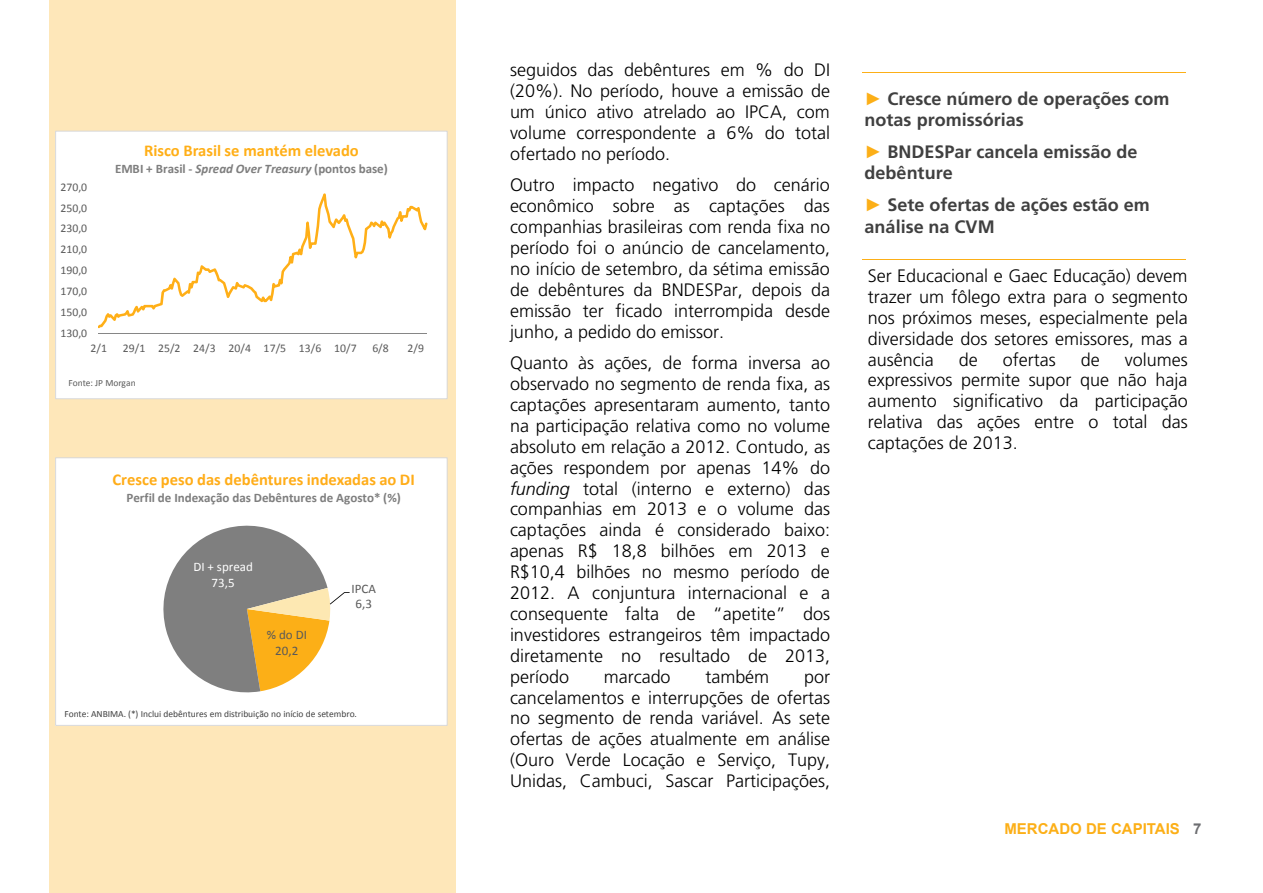
<style>
.page{position:relative;width:1263px;height:893px;background:#fff}
.page>*{position:absolute;margin:0;border:0;box-sizing:border-box;transform-origin:0 0}
.t1{font:300 18px/20.9px "Frutiger";color:#000;text-align:justify}
.t2{font:700 18px/21.3px "Frutiger";color:#404040}
.t3{font:700 16.5px "Calibri";color:#ffad19}
.t4{font:700 16.5px "Calibri";color:#ffaf17}
.t5{font:700 15px "Arial";color:#fcaf17}
.t6{font:700 13.05px "Calibri";color:#7e7e7e}
.t7{font:13.05px/15.9px "Calibri";color:#595959;text-align:center}
.t8{font:13.05px/15.9px "Calibri";color:#fff;text-align:center}
.t9{font:11.7px "Calibri";color:#595959}
.t10{font:9.45px "Calibri";letter-spacing:-.005em;color:#404040}
.t11{font:9.45px "Calibri";letter-spacing:-.005em;color:#595959}
.s1{font-style:italic}
.s2{font-family:"Arial";color:#fcaf17}
.s3{color:#6d6e71}
</style>
<div class="page">
<div style="left:49px;top:0;width:406px;height:893px;background:#fee7b9"></div>
<div style="left:56px;top:131px;width:391px;height:268px;background:#fff"></div>
<hr style="left:98px;top:333px;width:329px;height:1px;background:#868686">
<svg style="left:98px;top:193px;width:330px;height:135px"></svg>
<div style="left:55px;top:131px;width:392px;height:268px;border:1px solid #d8d8d8"></div>
<div style="left:56px;top:458px;width:391px;height:267px;background:#fff"></div>
<svg style="left:163px;top:525px;width:187px;height:168px"></svg>
<div style="left:55px;top:458px;width:392px;height:268px;border:1px solid #d8d8d8"></div>
<hr style="left:862px;top:72px;width:324px;height:1px;background:#fcaf17">
<hr style="left:862px;top:259px;width:324px;height:1px;background:#fcaf17">
<p class="t9" style="left:60px;top:179px;width:28px">270,0</p>
<p class="t9" style="left:60px;top:200px;width:28px">250,0</p>
<p class="t9" style="left:60px;top:221px;width:28px">230,0</p>
<p class="t9" style="left:60px;top:242px;width:28px">210,0</p>
<p class="t9" style="left:60px;top:263px;width:28px">190,0</p>
<p class="t9" style="left:60px;top:284px;width:28px">170,0</p>
<p class="t9" style="left:60px;top:304px;width:28px">150,0</p>
<p class="t9" style="left:60px;top:325px;width:28px">130,0</p>
<p class="t4" style="left:144px;top:140px;width:216px">Risco Brasil se mantém elevado</p>
<p class="t6" style="left:115px;top:160px;width:274px">EMBI + Brasil ‐ <span class="s1">Spread Over Treasury</span> (pontos base)</p>
<p class="t9" style="left:91px;top:341px;width:18px">2/1</p>
<p class="t9" style="left:123px;top:341px;width:235px">29/1 25/2 24/3 20/4 17/5 13/6 10/7</p>
<p class="t9" style="left:372px;top:341px;width:18px">6/8</p>
<p class="t9" style="left:408px;top:341px;width:18px">2/9</p>
<p class="t11" style="left:69px;top:377px;width:69px">Fonte: JP Morgan</p>
<p class="t3" style="left:112px;top:469px;width:304px">Cresce peso das debêntures indexadas ao DI</p>
<p class="t6" style="left:127px;top:489px;width:276px">Perfil de Indexação das Debêntures de Agosto* (%)</p>
<p class="t8" style="left:193px;top:559px;width:61px">DI + spread<br>73,5</p>
<p class="t7" style="left:267px;top:627px;width:42px">% do DI<br>20,2</p>
<p class="t7" style="left:351px;top:580px;width:26px">IPCA<br>6,3</p>
<p class="t10" style="left:64px;top:708px;width:294px">Fonte: ANBIMA. (*) Inclui debêntures em distribuição no início de setembro.</p>
<p class="t1" style="left:510px;top:60px;width:322px">seguidos das debêntures em % do DI (20%). No período, houve a emissão de um único ativo atrelado ao IPCA, com volume correspondente a 6% do total ofertado no período.</p>
<p class="t1" style="left:510px;top:175px;width:322px">Outro impacto negativo do cenário econômico sobre as captações das companhias brasileiras com renda fixa no período foi o anúncio de cancelamento, no início de setembro, da sétima emissão de debêntures da BNDESPar, depois da emissão ter ficado interrompida desde junho, a pedido do emissor.</p>
<p class="t1" style="left:510px;top:353px;width:322px">Quanto às ações, de forma inversa ao observado no segmento de renda fixa, as captações apresentaram aumento, tanto na participação relativa como no volume absoluto em relação a 2012. Contudo, as ações respondem por apenas 14% do <span class="s1">funding</span> total (interno e externo) das companhias em 2013 e o volume das captações ainda é considerado baixo: apenas R$ 18,8 bilhões em 2013 e R$10,4 bilhões no mesmo período de 2012. A conjuntura internacional e a consequente falta de “apetite” dos investidores estrangeiros têm impactado diretamente no resultado de 2013, período</p>
<p class="t1" style="left:604px;top:666px;width:68px">marcado</p>
<p class="t1" style="left:705px;top:666px;width:65px">também</p>
<p class="t1" style="left:510px;top:666px;width:322px;text-indent:294px">por cancelamentos e interrupções de ofertas no segmento de renda variável. As sete ofertas de ações atualmente em análise (Ouro Verde Locação e Serviço, Tupy, Unidas, Cambuci, Sascar Participações,</p>
<p class="t2" style="left:865px;top:88px;width:306px"><span class="s2">►</span> Cresce número de operações com notas promissórias</p>
<p class="t2" style="left:865px;top:141px;width:274px"><span class="s2">►</span> BNDESPar cancela emissão de debênture</p>
<p class="t2" style="left:865px;top:195px;width:287px"><span class="s2">►</span> Sete ofertas de ações estão em análise na CVM</p>
<p class="t1" style="left:868px;top:266px;width:322px">Ser Educacional e Gaec Educação) devem trazer um fôlego extra para o segmento nos próximos meses, especialmente pela diversidade dos setores emissores, mas a ausência</p>
<p class="t1" style="left:959px;top:349px;width:21px">de</p>
<p class="t1" style="left:1003px;top:349px;width:54px">ofertas</p>
<p class="t1" style="left:1081px;top:349px;width:21px">de</p>
<p class="t1" style="left:868px;top:349px;width:322px;text-indent:257px">volumes expressivos permite supor que não haja aumento significativo da participação relativa das ações entre o total das captações de 2013.</p>
<p class="t5" style="left:1004px;top:819px;width:199px">MERCADO DE CAPITAIS <span class="s3">7</span></p>
</div>
